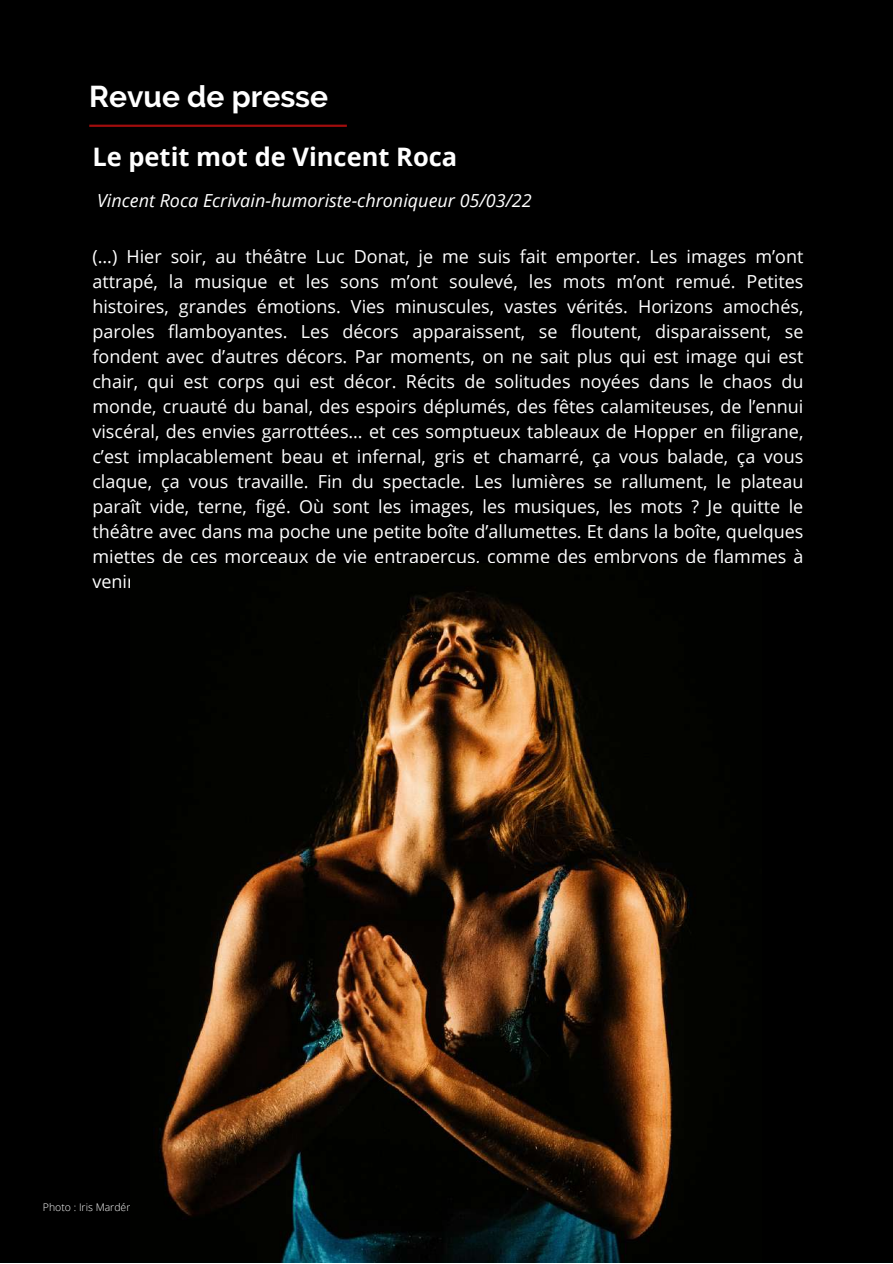
<style>
.page{position:relative;width:893px;height:1264px;background:#fff}
.page>*{position:absolute;margin:0;border:0;box-sizing:border-box;transform-origin:0 0}
.t1{font:700 30px "Raleway";color:#fff}
.t2{font:700 25.5px "Open Sans";color:#fff}
.t3{font:18px/25px "Open Sans";color:#fff;text-align:justify}
.t4{font:italic 18px "Open Sans";color:#fff}
.t5{font:300 10.5px "Open Sans";color:#fff}
</style>
<div class="page">
<div style="left:0;top:0;width:892px;height:1262px;background:#000"></div>
<img style="left:159px;top:591px;width:532px;height:671px">
<hr style="left:89px;top:125px;width:258px;height:2px;background:#a10d0d">
<h1 class="t1" style="left:89px;top:78px;width:240px">Revue de presse</h1>
<h2 class="t2" style="left:92px;top:139px;width:366px">Le petit mot de Vincent Roca</h2>
<p class="t4" style="left:97px;top:188px;width:436px">Vincent Roca Ecrivain-humoriste-chroniqueur 05/03/22</p>
<p class="t3" style="left:92px;top:243px;width:712px">(...) Hier soir, au théâtre Luc Donat, je me suis fait emporter. Les images m’ont attrapé, la musique et les sons m’ont soulevé, les mots m’ont remué. Petites histoires, grandes émotions. Vies minuscules, vastes vérités. Horizons amochés, paroles flamboyantes. Les décors apparaissent, se floutent, disparaissent, se fondent avec d’autres décors. Par moments, on ne sait plus qui est image qui est chair, qui est corps qui est décor. Récits de solitudes noyées dans le chaos du monde, cruauté du banal, des espoirs déplumés, des fêtes calamiteuses, de l’ennui viscéral, des envies garrottées… et ces somptueux tableaux de Hopper en filigrane, c’est implacablement beau et infernal, gris et chamarré, ça vous balade, ça vous claque, ça vous travaille. Fin du spectacle. Les lumières se rallument, le plateau paraît vide, terne, figé. Où sont les images, les musiques, les mots ? Je quitte le théâtre avec dans ma poche une petite boîte d’allumettes. Et dans la boîte, quelques miettes de ces morceaux de vie entraperçus, comme des embryons de flammes à</p>
<p class="t5" style="left:43px;top:1199px;width:122px">Photo : Iris Mardémoutou</p>
</div>
